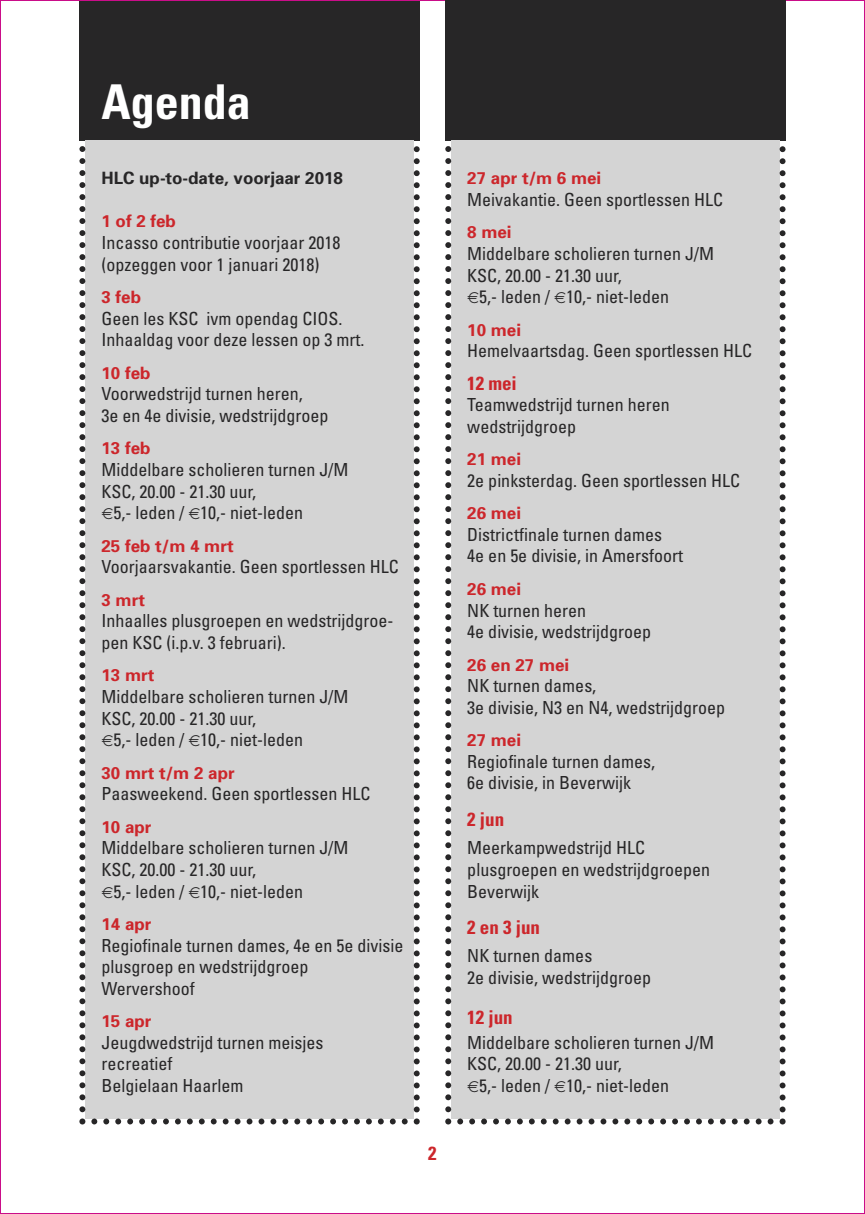
<style>
.page{position:relative;width:865px;height:1214px;background:#fff}
.page>*{position:absolute;margin:0;border:0;box-sizing:border-box;transform-origin:0 0}
.t1{font:700 condensed 48px "Univers";color:#fff}
.t2{font:700 condensed 19px "Univers";color:#cc262b}
.t3{font:condensed 18px/21.6px "Univers";color:#272627}
.t4{font:700 17px "Univers";color:#cc262b}
.t5{font:700 17px "Univers";color:#272627}
</style>
<div class="page">
<div style="left:79px;top:0;width:341px;height:141px;background:#272627"></div>
<div style="left:445px;top:0;width:340px;height:141px;background:#272627"></div>
<div style="left:79px;top:140px;width:341px;height:984px;background:#d4d4d4"></div>
<div style="left:445px;top:140px;width:340px;height:984px;background:#d4d4d4"></div>
<h1 class="t1" style="left:101px;top:85px;width:151px">Agenda</h1>
<p class="t5" style="left:101px;top:172px;width:243px">HLC up-to-date, voorjaar 2018</p>
<p class="t4" style="left:101px;top:215px;width:76px">1 of 2 feb</p>
<p class="t3" style="left:101px;top:233px;width:240px">Incasso contributie voorjaar 2018 (opzeggen voor 1 januari 2018)</p>
<p class="t4" style="left:101px;top:291px;width:41px">3 feb</p>
<p class="t3" style="left:101px;top:309px;width:264px">Geen les KSC ivm opendag CIOS.<br>Inhaaldag voor deze lessen op 3 mrt.</p>
<p class="t4" style="left:101px;top:366px;width:51px">10 feb</p>
<p class="t3" style="left:101px;top:384px;width:228px">Voorwedstrijd turnen heren,<br>3e en 4e divisie, wedstrijdgroep</p>
<p class="t4" style="left:101px;top:442px;width:51px">13 feb</p>
<p class="t3" style="left:101px;top:460px;width:248px">Middelbare scholieren turnen J/M</p>
<p class="t3" style="left:101px;top:482px;width:156px">KSC, 20.00 - 21.30 uur,</p>
<p class="t3" style="left:113px;top:503px;width:191px">5,- leden / 10,- niet-leden</p>
<p class="t4" style="left:101px;top:539px;width:134px">25 feb t/m 4 mrt</p>
<p class="t3" style="left:101px;top:557px;width:299px">Voorjaarsvakantie. Geen sportlessen HLC</p>
<p class="t4" style="left:101px;top:593px;width:45px">3 mrt</p>
<p class="t3" style="left:101px;top:611px;width:293px">Inhaalles plusgroepen en wedstrijdgroe&shy;pen KSC (i.p.v. 3 februari).</p>
<p class="t4" style="left:101px;top:669px;width:54px">13 mrt</p>
<p class="t3" style="left:101px;top:687px;width:248px">Middelbare scholieren turnen J/M</p>
<p class="t3" style="left:101px;top:708px;width:156px">KSC, 20.00 - 21.30 uur,</p>
<p class="t3" style="left:113px;top:730px;width:191px">5,- leden / 10,- niet-leden</p>
<p class="t4" style="left:101px;top:766px;width:135px">30 mrt t/m 2 apr</p>
<p class="t3" style="left:101px;top:784px;width:270px">Paasweekend. Geen sportlessen HLC</p>
<p class="t4" style="left:101px;top:820px;width:51px">10 apr</p>
<p class="t3" style="left:101px;top:838px;width:248px">Middelbare scholieren turnen J/M</p>
<p class="t3" style="left:101px;top:860px;width:156px">KSC, 20.00 - 21.30 uur,</p>
<p class="t3" style="left:113px;top:881px;width:191px">5,- leden / 10,- niet-leden</p>
<p class="t4" style="left:101px;top:917px;width:51px">14 apr</p>
<p class="t3" style="left:101px;top:935px;width:303px">Regiofinale turnen dames, 4e en 5e divisie plusgroep en wedstrijdgroep<br>Wervershoof</p>
<p class="t4" style="left:101px;top:1014px;width:51px">15 apr</p>
<p class="t3" style="left:101px;top:1032px;width:223px">Jeugdwedstrijd turnen meisjes recreatief<br>Belgielaan Haarlem</p>
<p class="t2" style="left:428px;top:1146px;width:10px">2</p>
<p class="t4" style="left:467px;top:172px;width:135px">27 apr t/m 6 mei</p>
<p class="t3" style="left:467px;top:190px;width:257px">Meivakantie. Geen sportlessen HLC</p>
<p class="t4" style="left:467px;top:226px;width:46px">8 mei</p>
<p class="t3" style="left:467px;top:244px;width:248px">Middelbare scholieren turnen J/M</p>
<p class="t3" style="left:467px;top:266px;width:156px">KSC, 20.00 - 21.30 uur,</p>
<p class="t3" style="left:479px;top:287px;width:191px">5,- leden / 10,- niet-leden</p>
<p class="t4" style="left:467px;top:323px;width:55px">10 mei</p>
<p class="t3" style="left:467px;top:341px;width:286px">Hemelvaartsdag. Geen sportlessen HLC</p>
<p class="t2" style="left:467px;top:376px;width:51px">12 mei</p>
<p class="t3" style="left:467px;top:395px;width:204px">Teamwedstrijd turnen heren wedstrijdgroep</p>
<p class="t4" style="left:467px;top:453px;width:55px">21 mei</p>
<p class="t3" style="left:467px;top:471px;width:274px">2e pinksterdag. Geen sportlessen HLC</p>
<p class="t4" style="left:467px;top:507px;width:55px">26 mei</p>
<p class="t3" style="left:467px;top:525px;width:217px">Districtfinale turnen dames<br>4e en 5e divisie, in Amersfoort</p>
<p class="t4" style="left:467px;top:582px;width:55px">26 mei</p>
<p class="t3" style="left:467px;top:600px;width:185px">NK turnen heren<br>4e divisie, wedstrijdgroep</p>
<p class="t4" style="left:467px;top:658px;width:103px">26 en 27 mei</p>
<p class="t3" style="left:467px;top:676px;width:259px">NK turnen dames,<br>3e divisie, N3 en N4, wedstrijdgroep</p>
<p class="t4" style="left:467px;top:733px;width:55px">27 mei</p>
<p class="t3" style="left:467px;top:752px;width:189px">Regiofinale turnen dames,<br>6e divisie, in Beverwijk</p>
<p class="t2" style="left:467px;top:812px;width:38px">2 jun</p>
<p class="t3" style="left:467px;top:838px;width:244px">Meerkampwedstrijd HLC plusgroepen en wedstrijdgroepen<br>Beverwijk</p>
<p class="t2" style="left:467px;top:920px;width:74px">2 en 3 jun</p>
<p class="t3" style="left:467px;top:946px;width:185px">NK turnen dames<br>2e divisie, wedstrijdgroep</p>
<p class="t2" style="left:467px;top:1010px;width:47px">12 jun</p>
<p class="t3" style="left:467px;top:1032px;width:248px">Middelbare scholieren turnen J/M</p>
<p class="t3" style="left:467px;top:1054px;width:156px">KSC, 20.00 - 21.30 uur,</p>
<p class="t3" style="left:479px;top:1076px;width:191px">5,- leden / 10,- niet-leden</p>
</div>
